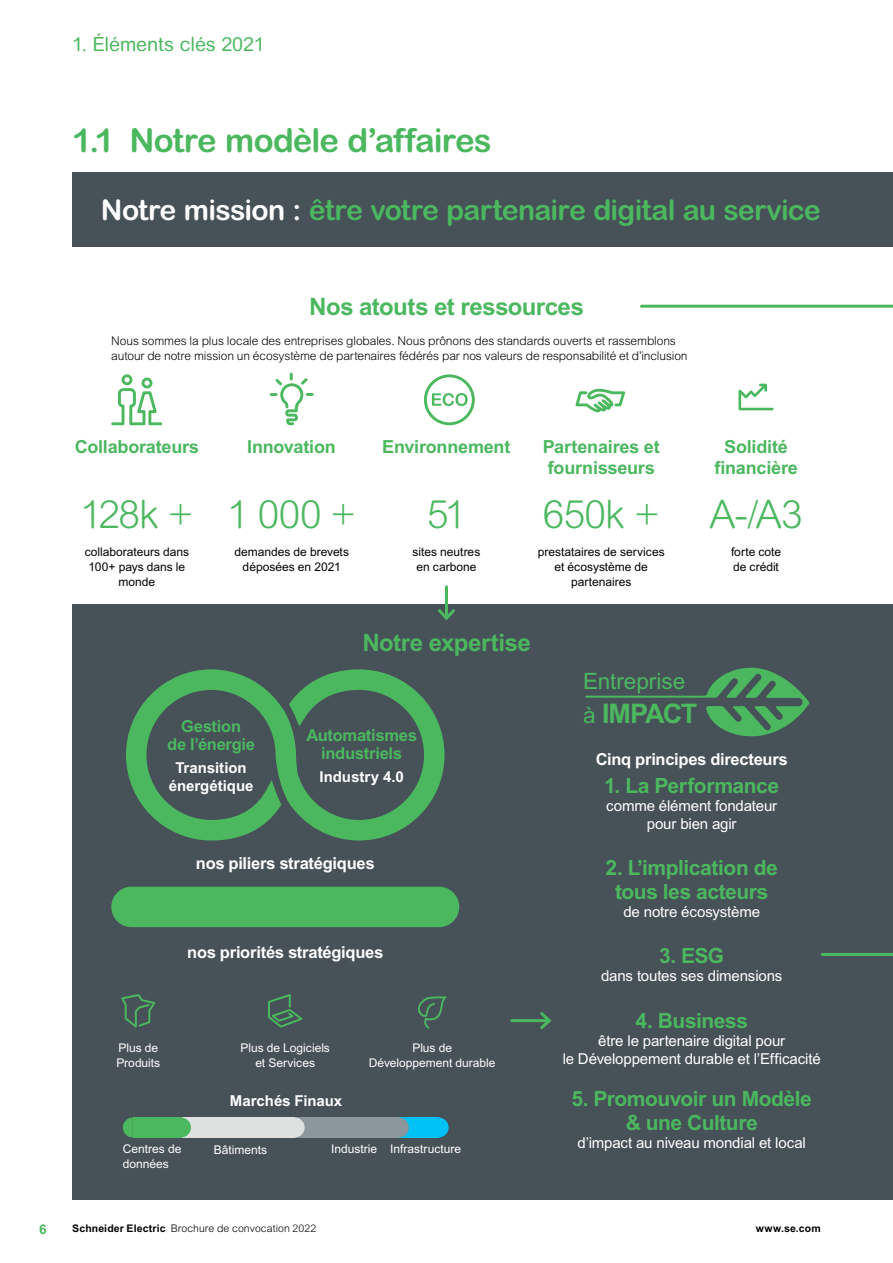
<style>
.page{position:relative;width:893px;height:1263px;background:#fff}
.page>*{position:absolute;margin:0;border:0;box-sizing:border-box;transform-origin:0 0}
.t1{font:300 39px "Arial Rounded MT Pro";letter-spacing:-.02em;color:#4bb85f}
.t2{font:700 33px "Arial Rounded MT Pro";letter-spacing:-.03em;color:#4bb85f}
.t3{font:700 28.5px "Arial Rounded MT Pro";letter-spacing:-.025em;color:#4bb85f}
.t4{font:700 27px "Arial MT Std";letter-spacing:-.045em;color:#4bb85f}
.t5{font:700 24px "Arial MT Std";letter-spacing:-.02em;color:#4bb85f}
.t6{font:22.5px "Arial MT Std";color:#4bb85f}
.t7{font:700 21px/24px "Arial MT Std";letter-spacing:-.02em;color:#4bb85f;text-align:center}
.t8{font:19.5px "Arial Rounded MT Pro";letter-spacing:-.005em;color:#4bb85f}
.t9{font:700 18px/21px "Arial MT Std";letter-spacing:-.01em;color:#4bb85f}
.t10{font:700 16.5px "Arial MT Std";letter-spacing:-.015em;color:#fff}
.t11{font:700 16.5px/18px "Arial MT Std";letter-spacing:-.02em;color:#4bb85f;text-align:center}
.t12{font:15px/18px "Arial MT Std";letter-spacing:-.01em;color:#fff;text-align:center}
.t13{font:700 15px/18px "Arial MT Std";color:#fff;text-align:center}
.t14{font:700 13.5px "Arial MT Std";color:#4bb85f}
.t15{font:300 12px/15px "Arial MT Std";letter-spacing:-.01em;color:#040000}
.t16{font:12px/15px "Arial MT Std";color:#040000;text-align:center}
.t17{font:12px/15px "Arial MT Std";color:#fff}
.t18{font:300 10.5px "Arial MT Std";letter-spacing:.01em;color:#040000}
.t19{font:700 10.5px "Arial MT Std";letter-spacing:.015em;color:#040000}
.s1{color:#fff}
.s2{font-weight:400;font-size:22.5px}
.s3{font-weight:700}
</style>
<div class="page">
<div style="left:72px;top:604px;width:821px;height:595px;background:#475158"></div>
<div style="left:72px;top:172px;width:821px;height:75px;background:#475158"></div>
<svg style="left:111px;top:374px;width:51px;height:51px"></svg>
<svg style="left:270px;top:373px;width:44px;height:52px"></svg>
<svg style="left:575px;top:388px;width:50px;height:25px"></svg>
<svg style="left:738px;top:384px;width:36px;height:26px"></svg>
<svg style="left:424px;top:374px;width:51px;height:51px"></svg>
<hr style="left:641px;top:305px;width:252px;height:3px;background:#4bb85f">
<hr style="left:445px;top:587px;width:3px;height:31px;background:#4bb85f">
<svg style="left:438px;top:609px;width:17px;height:11px"></svg>
<svg style="left:126px;top:669px;width:319px;height:171px"></svg>
<div style="left:111px;top:887px;width:348px;height:40px;background:#4bb85f;border-radius:20px"></div>
<hr style="left:512px;top:1019px;width:37px;height:3px;background:#4bb85f">
<svg style="left:537px;top:1012px;width:14px;height:17px"></svg>
<svg style="left:585px;top:668px;width:224px;height:68px"></svg>
<svg style="left:121px;top:994px;width:34px;height:33px"></svg>
<svg style="left:268px;top:994px;width:34px;height:33px"></svg>
<svg style="left:418px;top:996px;width:28px;height:32px"></svg>
<div style="left:399px;top:1117px;width:40px;height:20px;background:#00c1f3"></div>
<div style="left:295px;top:1117px;width:104px;height:20px;background:#8c979d"></div>
<div style="left:182px;top:1117px;width:113px;height:20px;background:#dfe1e1"></div>
<div style="left:133px;top:1117px;width:49px;height:20px;background:#4bb85f"></div>
<svg style="left:182px;top:1117px;width:9px;height:20px"></svg>
<svg style="left:123px;top:1117px;width:10px;height:20px"></svg>
<svg style="left:295px;top:1117px;width:10px;height:20px"></svg>
<svg style="left:399px;top:1117px;width:10px;height:20px"></svg>
<hr style="left:822px;top:953px;width:71px;height:3px;background:#4bb85f">
<svg style="left:439px;top:1117px;width:10px;height:20px"></svg>
<h3 class="t8" style="left:72px;top:37px;width:194px">1. Éléments clés 2021</h3>
<h2 class="t2" style="left:72px;top:128px;width:421px">1.1 Notre modèle d’affaires</h2>
<h3 class="t3" style="left:101px;top:199px;width:721px"><span class="s1">Notre mission :</span> être votre partenaire digital au service</h3>
<h3 class="t5" style="left:309px;top:298px;width:276px">Nos atouts et ressources</h3>
<p class="t15" style="left:111px;top:334px;width:578px">Nous sommes la plus locale des entreprises globales. Nous prônons des standards ouverts et rassemblons autour de notre mission un écosystème de partenaires fédérés par nos valeurs de responsabilité et d’inclusion</p>
<h3 class="t9" style="left:75px;top:438px;width:126px">Collaborateurs</h3>
<h3 class="t9" style="left:247px;top:438px;width:90px">Innovation</h3>
<h3 class="t9" style="left:382px;top:438px;width:130px">Environnement</h3>
<h3 class="t9" style="left:543px;top:438px;width:118px">Partenaires et fournisseurs</h3>
<h3 class="t9" style="left:714px;top:438px;width:85px;text-align:center">Solidité financière</h3>
<h1 class="t1" style="left:80px;top:500px;width:115px">128k +</h1>
<p class="t16" style="left:85px;top:545px;width:106px">collaborateurs dans<br>100+ pays dans le monde</p>
<h1 class="t1" style="left:543px;top:500px;width:118px">650k +</h1>
<p class="t16" style="left:538px;top:545px;width:129px">prestataires de services et écosystème de partenaires</p>
<h1 class="t1" style="left:710px;top:500px;width:94px">A-/A3</h1>
<p class="t16" style="left:731px;top:545px;width:52px;text-align:left">forte cote de crédit</p>
<h1 class="t1" style="left:227px;top:500px;width:130px">1 000 +</h1>
<p class="t16" style="left:234px;top:545px;width:116px">demandes de brevets déposées en 2021</p>
<h1 class="t1" style="left:427px;top:500px;width:40px">51</h1>
<p class="t16" style="left:413px;top:545px;width:69px">sites neutres en carbone</p>
<h3 class="t11" style="left:167px;top:719px;width:89px">Gestion<br>de l’énergie</h3>
<p class="t13" style="left:169px;top:760px;width:86px">Transition énergétique</p>
<h3 class="t5" style="left:362px;top:634px;width:170px">Notre expertise</h3>
<h3 class="t11" style="left:306px;top:728px;width:112px">Automatismes industriels</h3>
<p class="t13" style="left:320px;top:769px;width:86px">Industry 4.0</p>
<h3 class="t10" style="left:196px;top:857px;width:180px">nos piliers stratégiques</h3>
<h3 class="t10" style="left:187px;top:946px;width:198px">nos priorités stratégiques</h3>
<p class="t17" style="left:116px;top:1041px;width:45px">Plus de<br>Produits</p>
<p class="t17" style="left:241px;top:1041px;width:91px;text-align:center">Plus de Logiciels et Services</p>
<p class="t17" style="left:369px;top:1041px;width:128px;text-align:center">Plus de<br>Développement durable</p>
<p class="t13" style="left:230px;top:1093px;width:114px">Marchés Finaux</p>
<p class="t17" style="left:123px;top:1142px;width:60px">Centres de données</p>
<p class="t17" style="left:214px;top:1144px;width:55px">Bâtiments</p>
<p class="t17" style="left:331px;top:1142px;width:131px">Industrie Infrastructure</p>
<h3 class="t6" style="left:583px;top:673px;width:104px">Entreprise</h3>
<h3 class="t4" style="left:583px;top:704px;width:116px"><span class="s2">à</span> IMPACT</h3>
<h3 class="t10" style="left:596px;top:753px;width:194px">Cinq principes directeurs</h3>
<h3 class="t7" style="left:604px;top:776px;width:177px">1. La Performance</h3>
<p class="t12" style="left:606px;top:798px;width:173px">comme élément fondateur pour bien agir</p>
<h3 class="t7" style="left:605px;top:858px;width:174px">2. L’implication de tous les acteurs</h3>
<p class="t12" style="left:623px;top:904px;width:138px">de notre écosystème</p>
<h3 class="t7" style="left:659px;top:946px;width:67px">3. ESG</h3>
<p class="t12" style="left:601px;top:969px;width:183px">dans toutes ses dimensions</p>
<h3 class="t7" style="left:636px;top:1010px;width:114px">4. Business</h3>
<p class="t12" style="left:563px;top:1033px;width:259px">être le partenaire digital pour<br>le Développement durable et l’Efficacité</p>
<h3 class="t7" style="left:571px;top:1088px;width:242px">5. Promouvoir un Modèle &amp; une Culture</h3>
<p class="t12" style="left:578px;top:1135px;width:230px">d’impact au niveau mondial et local</p>
<p class="t14" style="left:39px;top:1225px;width:9px">6</p>
<p class="t18" style="left:72px;top:1225px;width:246px"><span class="s3">Schneider Electric</span> Brochure de convocation 2022</p>
<p class="t19" style="left:756px;top:1225px;width:66px">www.se.com</p>
</div>
